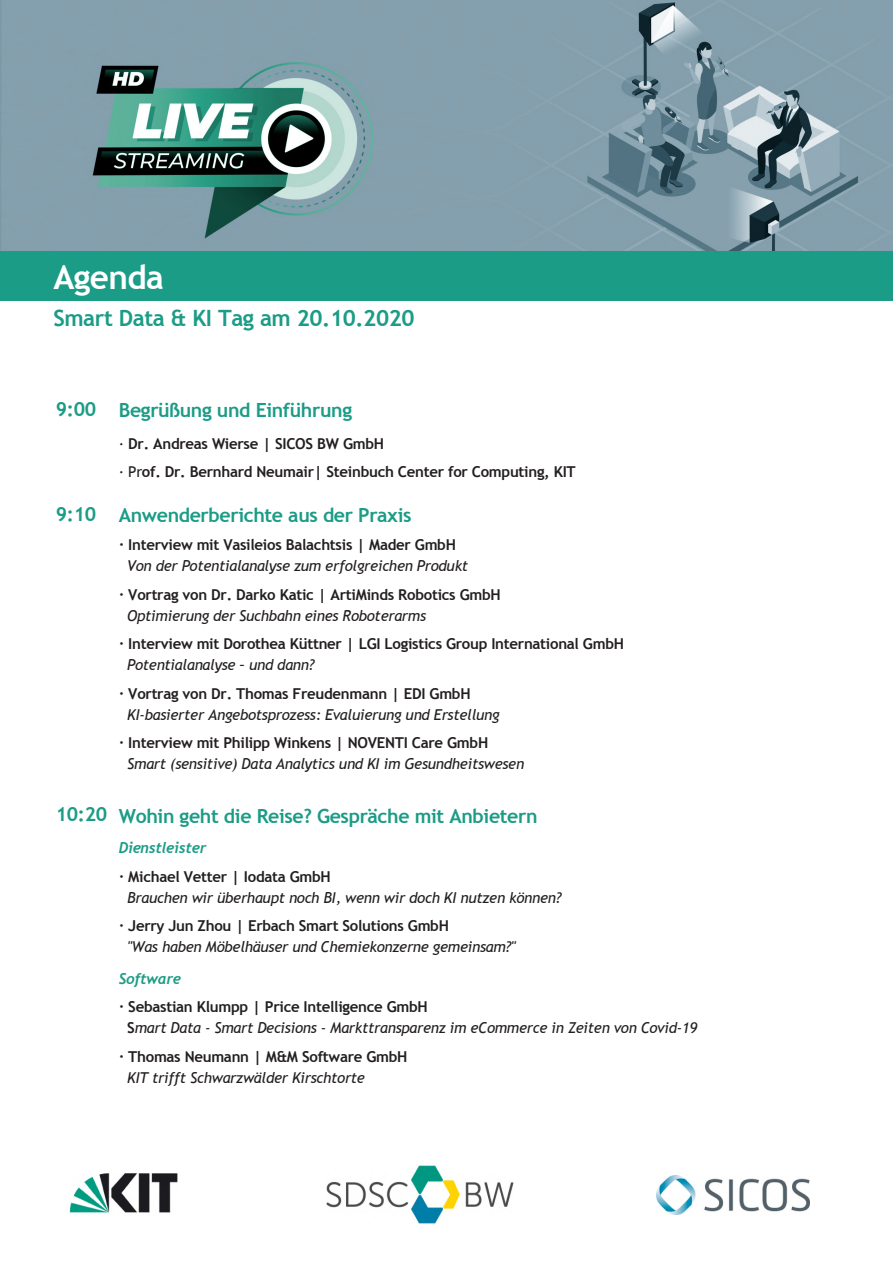
<style>
.page{position:relative;width:893px;height:1263px;background:#fff}
.page>*{position:absolute;margin:0;border:0;box-sizing:border-box;transform-origin:0 0}
.t1{font:700 33.3px "Trebuchet MS";letter-spacing:-.02em;color:#fff}
.t2{font:700 22.5px "Trebuchet MS";letter-spacing:-.02em;color:#1b9c86}
.t3{font:700 19.5px "Trebuchet MS";letter-spacing:-.02em;color:#1b9c86}
.t4{font:italic 15px/21px "Trebuchet MS";letter-spacing:-.02em;color:#231f20}
.t5{font:700 15px/28.5px "Trebuchet MS";letter-spacing:-.02em;color:#231f20}
.t6{font:italic 700 15px "Trebuchet";letter-spacing:-.02em;color:#1b9c86}
.s1{font-weight:400}
.s2{font-weight:700;font-style:normal}
</style>
<div class="page">
<img style="left:0;top:0;width:893px;height:251px">
<div style="left:0;top:251px;width:893px;height:50px;background:#1b9c86"></div>
<img style="left:70px;top:1174px;width:108px;height:39px">
<img style="left:326px;top:1166px;width:188px;height:57px">
<img style="left:657px;top:1175px;width:153px;height:39px">
<h1 class="t1" style="left:53px;top:257px;width:112px">Agenda</h1>
<h2 class="t2" style="left:53px;top:304px;width:363px">Smart Data &amp; KI Tag am 20.10.2020</h2>
<h3 class="t3" style="left:56px;top:397px;width:42px">9:00</h3>
<h3 class="t3" style="left:56px;top:503px;width:42px">9:10</h3>
<h3 class="t3" style="left:119px;top:399px;width:235px">Begrüßung und Einführung</h3>
<p class="t5" style="left:119px;top:429px;width:458px"><span class="s1">·</span> Dr. Andreas Wierse | SICOS BW GmbH<br><span class="s1">· Pr</span>of. Dr. Bernhard Neumair| Steinbuch Center for Computing, KIT</p>
<h3 class="t3" style="left:119px;top:504px;width:294px">Anwenderberichte aus der Praxis</h3>
<p class="t5" style="left:119px;top:530px;width:339px">· Interview mit Vasileios Balachtsis | Mader GmbH</p>
<p class="t4" style="left:127px;top:555px;width:342px">Von der Potentialanalyse zum erfolgreichen Produkt</p>
<p class="t5" style="left:119px;top:580px;width:383px">· Vortrag von Dr. Darko Katic | ArtiMinds Robotics GmbH</p>
<p class="t4" style="left:127px;top:605px;width:300px">Optimierung der Suchbahn eines Roboterarms</p>
<p class="t5" style="left:119px;top:629px;width:507px">· Interview mit Dorothea Küttner | LGI Logistics Group International GmbH</p>
<p class="t4" style="left:127px;top:654px;width:188px">Potentialanalyse – und dann?</p>
<p class="t5" style="left:119px;top:679px;width:353px">· Vortrag von Dr. Thomas Freudenmann | EDI GmbH</p>
<p class="t4" style="left:127px;top:704px;width:374px">KI-basierter Angebotsprozess: Evaluierung und Erstellung</p>
<p class="t5" style="left:119px;top:728px;width:371px">· Interview mit Philipp Winkens | NOVENTI Care GmbH</p>
<p class="t4" style="left:127px;top:753px;width:398px">Smart (sensitive) Data Analytics und KI im Gesundheitswesen</p>
<h3 class="t3" style="left:56px;top:803px;width:53px">10:20</h3>
<h3 class="t3" style="left:119px;top:804px;width:420px">Wohin geht die Reise? Gespräche mit Anbietern</h3>
<p class="t6" style="left:119px;top:839px;width:89px">Dienstleister</p>
<p class="t5" style="left:119px;top:862px;width:213px">· Michael Vetter | Iodata GmbH</p>
<p class="t4" style="left:127px;top:887px;width:435px">Brauchen wir überhaupt noch BI, wenn wir doch KI nutzen können?</p>
<p class="t5" style="left:119px;top:912px;width:332px">· Jerry Jun Zhou | Erbach Smart Solutions GmbH</p>
<p class="t4" style="left:127px;top:936px;width:390px">"Was haben Möbelhäuser und Chemiekonzerne gemeinsam?"</p>
<p class="t6" style="left:119px;top:970px;width:64px">Software</p>
<p class="t4" style="left:127px;top:996px;width:572px;text-indent:-8px"><span class="s2">· Sebastian Klumpp | Price Intelligence GmbH<br>S</span>mart Data - Smart Decisions - Markttransparenz im eCommerce in Zeiten von Covid-19</p>
<p class="t5" style="left:119px;top:1042px;width:290px">· Thomas Neumann | M&amp;M Software GmbH</p>
<p class="t4" style="left:127px;top:1067px;width:239px">KIT trifft Schwarzwälder Kirschtorte</p>
</div>
